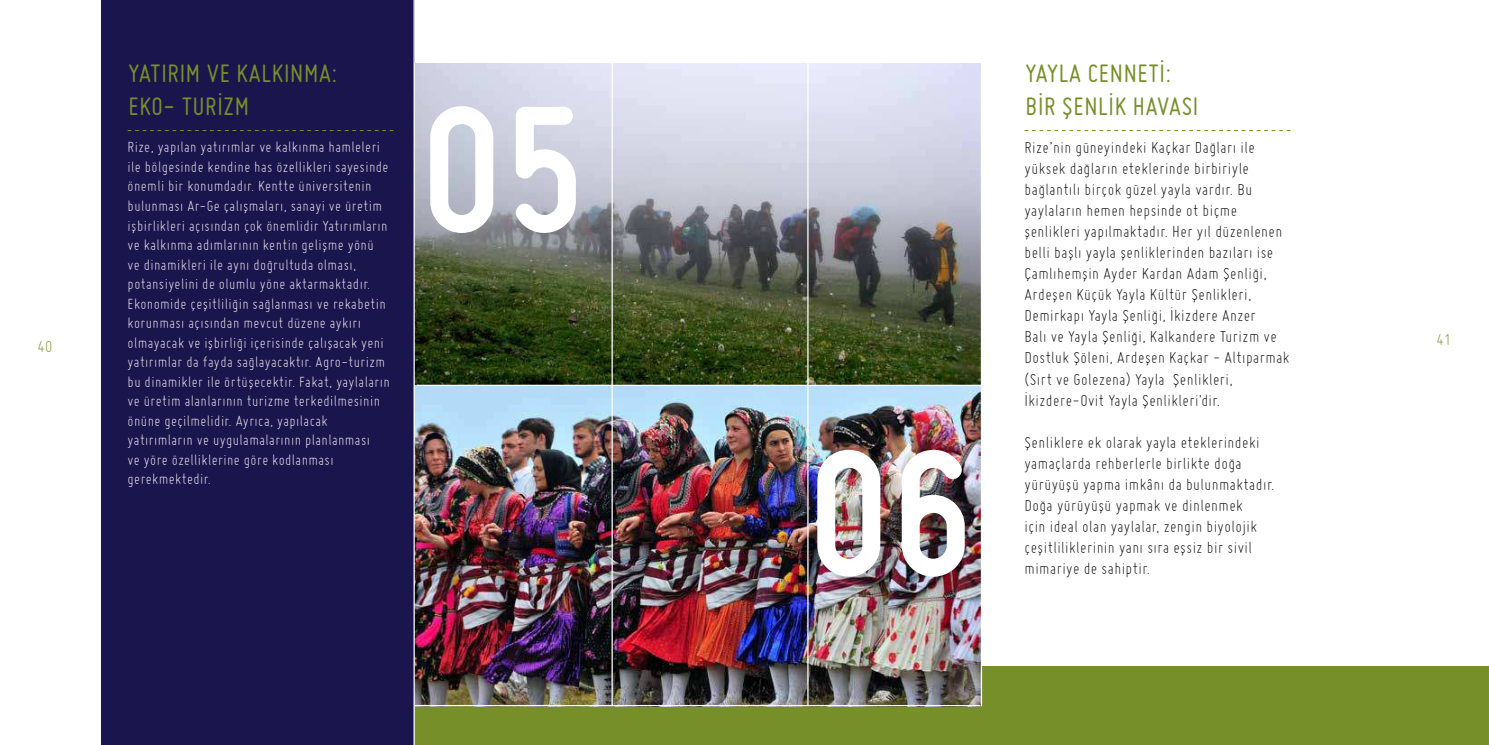
<style>
.page{position:relative;width:1489px;height:745px;background:#fff}
.page>*{position:absolute;margin:0;border:0;box-sizing:border-box;transform-origin:0 0}
.t1{font:700 187.5px "Miso";color:#fff}
.t2{font:27.5px/33px "Miso";letter-spacing:.025em;color:#778f29}
.t3{font:300 17.5px/21px "Miso";letter-spacing:.025em;color:#000}
.t4{font:300 17.5px "Miso";color:#778f29}
.t5{font:300 16.25px/19.5px "Miso";letter-spacing:.025em;color:#fff}
</style>
<div class="page">
<div style="left:102px;top:1px;width:313px;height:743px;background:#1a154d"></div>
<div style="left:415px;top:666px;width:1073px;height:78px;background:#778f29"></div>
<img style="left:415px;top:64px;width:565px;height:641px">
<hr style="left:807px;top:0;width:1px;height:705px;background:#fff">
<hr style="left:980px;top:0;width:2px;height:705px;background:#fff">
<svg style="left:128px;top:130px;width:265px;height:1px"></svg>
<svg style="left:1024px;top:130px;width:266px;height:1px"></svg>
<hr style="left:611px;top:18px;width:1px;height:687px;background:#fff">
<hr style="left:413px;top:0;width:2px;height:744px;background:#fff">
<hr style="left:417px;top:384px;width:565px;height:2px;background:#fff">
<hr style="left:415px;top:704px;width:564px;height:1px;background:#fff">
<p class="t4" style="left:37px;top:338px;width:16px">40</p>
<h2 class="t2" style="left:129px;top:56px;width:210px">YATIRIM VE KALKINMA:<br>EKO- TURİZM</h2>
<h2 class="t2" style="left:1025px;top:56px;width:174px">YAYLA CENNETİ:<br>BİR ŞENLİK HAVASI</h2>
<p class="t5" style="left:128px;top:137px;width:264px">Rize, yapılan yatırımlar ve kalkınma hamleleri ile bölgesinde kendine has özellikleri sayesinde önemli bir konumdadır. Kentte üniversitenin bulunması Ar-Ge çalışmaları, sanayi ve üretim işbirlikleri açısından çok önemlidir Yatırımların ve kalkınma adımlarının kentin gelişme yönü ve dinamikleri ile aynı doğrultuda olması, potansiyelini de olumlu yöne aktarmaktadır.<br>Ekonomide çeşitliliğin sağlanması ve rekabetin korunması açısından mevcut düzene aykırı olmayacak ve işbirliği içerisinde çalışacak yeni yatırımlar da fayda sağlayacaktır. Agro-turizm bu dinamikler ile örtüşecektir. Fakat, yaylaların ve üretim alanlarının turizme terkedilmesinin önüne geçilmelidir. Ayrıca, yapılacak yatırımların ve uygulamalarının planlanması<br>ve yöre özelliklerine göre kodlanması gerekmektedir.</p>
<p class="t3" style="left:1024px;top:137px;width:266px">Rize’nin güneyindeki Kaçkar Dağları ile yüksek dağların eteklerinde birbiriyle bağlantılı birçok güzel yayla vardır. Bu yaylaların hemen hepsinde ot biçme şenlikleri yapılmaktadır. Her yıl düzenlenen belli başlı yayla şenliklerinden bazıları ise Çamlıhemşin Ayder Kardan Adam Şenliği, Ardeşen Küçük Yayla Kültür Şenlikleri, Demirkapı Yayla Şenliği, İkizdere Anzer<br>Balı ve Yayla Şenliği, Kalkandere Turizm ve Dostluk Şöleni, Ardeşen Kaçkar - Altıparmak (Sırt ve Golezena) Yayla Şenlikleri, İkizdere-Ovit Yayla Şenlikleri’dir.</p>
<h1 class="t1" style="left:423px;top:105px;width:162px">05</h1>
<p class="t3" style="left:1024px;top:431px;width:252px">Şenliklere ek olarak yayla eteklerindeki yamaçlarda rehberlerle birlikte doğa yürüyüşü yapma imkânı da bulunmaktadır.<br>Doğa yürüyüşü yapmak ve dinlenmek<br>için ideal olan yaylalar, zengin biyolojik çeşitliliklerinin yanı sıra eşsiz bir sivil mimariye de sahiptir.</p>
<h1 class="t1" style="left:809px;top:449px;width:162px">06</h1>
<p class="t4" style="left:1436px;top:331px;width:16px">41</p>
</div>
